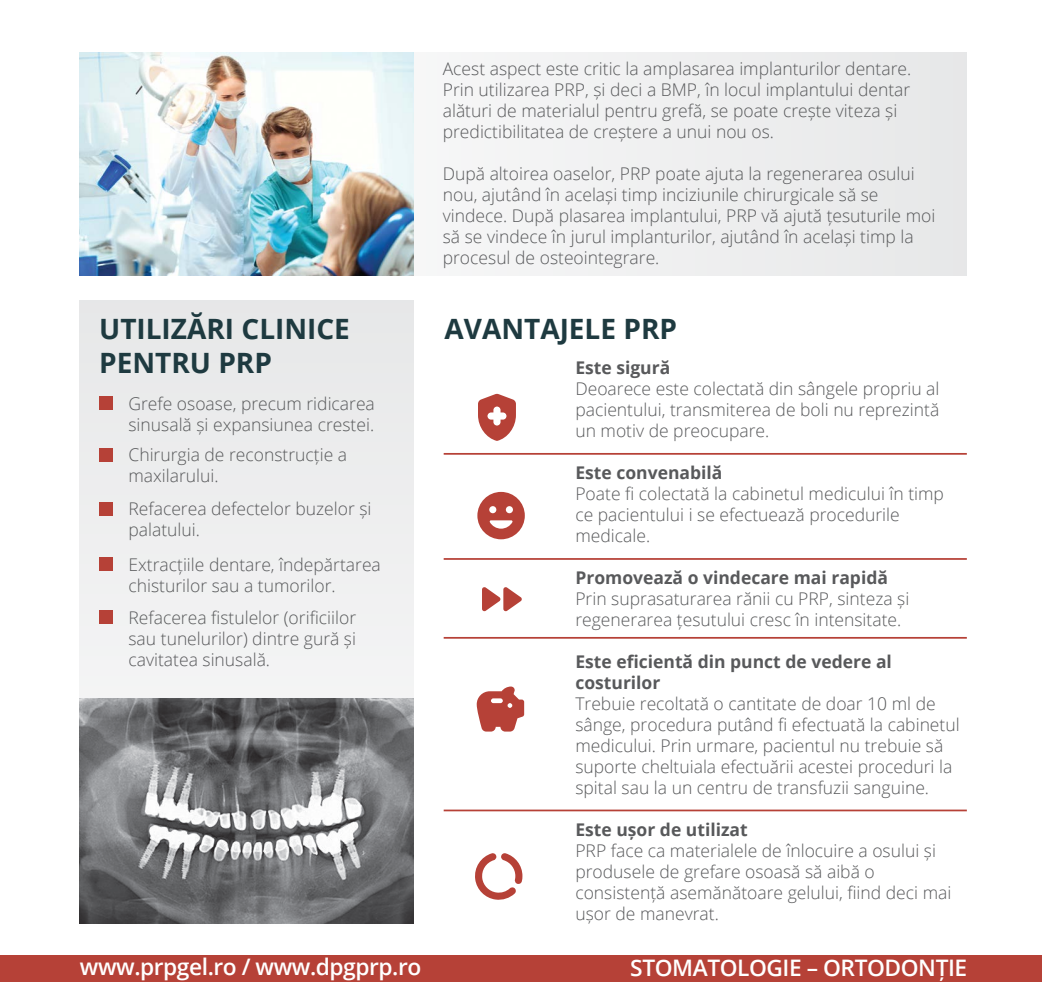
<style>
.page{position:relative;width:1042px;height:1008px;background:#fff}
.page>*{position:absolute;margin:0;border:0;box-sizing:border-box;transform-origin:0 0}
.t1{font:700 28px/33.6px "Open Sans";color:#1e3a40}
.t2{font:600 22.75px "Open Sans";letter-spacing:-.02em;color:#fff}
.t3{font:300 17.5px/21px "Open Sans";color:#58595b}
.t4{font:700 17.5px/21px "Open Sans";color:#58595b}
</style>
<div class="page">
<div style="left:80px;top:300px;width:334px;height:634px;background:#edeeee"></div>
<div style="left:228px;top:53px;width:739px;height:222px;background:#efeff0"></div>
<div style="left:0;top:955px;width:1042px;height:26px;background:#b64137"></div>
<hr style="left:444px;top:453px;width:523px;height:2px;background:#b64137">
<hr style="left:444px;top:558px;width:523px;height:2px;background:#b64137">
<hr style="left:444px;top:637px;width:523px;height:2px;background:#b64137">
<hr style="left:444px;top:810px;width:523px;height:1px;background:#b64137">
<div style="left:99px;top:396px;width:14px;height:14px;background:#b64137"></div>
<div style="left:99px;top:557px;width:14px;height:14px;background:#b64137"></div>
<div style="left:99px;top:448px;width:14px;height:13px;background:#b64137"></div>
<div style="left:99px;top:502px;width:14px;height:13px;background:#b64137"></div>
<div style="left:99px;top:611px;width:14px;height:13px;background:#b64137"></div>
<svg style="left:478px;top:394px;width:38px;height:47px"></svg>
<svg style="left:482px;top:587px;width:40px;height:25px"></svg>
<svg style="left:477px;top:687px;width:47px;height:45px"></svg>
<svg style="left:475px;top:853px;width:47px;height:47px"></svg>
<svg style="left:477px;top:492px;width:48px;height:47px"></svg>
<img style="left:80px;top:53px;width:334px;height:222px">
<img style="left:80px;top:698px;width:334px;height:226px">
<p class="t3" style="left:443px;top:58px;width:470px">Acest aspect este critic la amplasarea implanturilor dentare.<br>Prin utilizarea PRP, și deci a BMP, în locul implantului dentar alături de materialul pentru grefă, se poate crește viteza și predictibilitatea de creștere a unui nou os.</p>
<p class="t3" style="left:443px;top:163px;width:494px">După altoirea oaselor, PRP poate ajuta la regenerarea osului nou, ajutând în același timp inciziunile chirurgicale să se vindece. După plasarea implantului, PRP vă ajută țesuturile moi să se vindece în jurul implanturilor, ajutând în același timp la procesul de osteointegrare.</p>
<h1 class="t1" style="left:99px;top:312px;width:252px">UTILIZĂRI CLINICE<br>PENTRU PRP</h1>
<h1 class="t1" style="left:444px;top:312px;width:234px">AVANTAJELE PRP</h1>
<p class="t3" style="left:128px;top:392px;width:248px">Grefe osoase, precum ridicarea sinusală și expansiunea crestei.</p>
<p class="t4" style="left:575px;top:357px;width:96px">Este sigură</p>
<p class="t3" style="left:575px;top:378px;width:366px;text-align:justify">Deoarece este colectată din sângele propriu al pacientului, transmiterea de boli nu reprezintă un motiv de preocupare.</p>
<p class="t4" style="left:575px;top:462px;width:148px">Este convenabilă</p>
<p class="t3" style="left:575px;top:483px;width:370px">Poate fi colectată la cabinetul medicului în timp ce pacientului i se efectuează procedurile medicale.</p>
<p class="t4" style="left:575px;top:567px;width:314px">Promovează o vindecare mai rapidă</p>
<p class="t3" style="left:575px;top:588px;width:335px">Prin suprasaturarea rănii cu PRP, sinteza și regenerarea țesutului cresc în intensitate.</p>
<p class="t4" style="left:575px;top:651px;width:318px">Este eficientă din punct de vedere al costurilor</p>
<p class="t3" style="left:575px;top:693px;width:386px">Trebuie recoltată o cantitate de doar 10 ml de sânge, procedura putând fi efectuată la cabinetul medicului. Prin urmare, pacientul nu trebuie să suporte cheltuiala efectuării acestei proceduri la spital sau la un centru de transfuzii sanguine.</p>
<p class="t4" style="left:575px;top:819px;width:174px">Este ușor de utilizat</p>
<p class="t3" style="left:575px;top:840px;width:377px">PRP face ca materialele de înlocuire a osului și produsele de grefare osoasă să aibă o consistență asemănătoare gelului, fiind deci mai ușor de manevrat.</p>
<p class="t3" style="left:128px;top:444px;width:220px">Chirurgia de reconstrucție a maxilarului.</p>
<p class="t3" style="left:128px;top:498px;width:245px">Refacerea defectelor buzelor și palatului.</p>
<p class="t3" style="left:128px;top:553px;width:254px">Extracțiile dentare, îndepărtarea chisturilor sau a tumorilor.</p>
<p class="t3" style="left:128px;top:607px;width:229px;text-align:justify">Refacerea fistulelor (orificiilor sau tunelurilor) dintre gură și cavitatea sinusală.</p>
<h2 class="t2" style="left:80px;top:951px;width:343px">www.prpgel.ro / www.dpgprp.ro</h2>
<h2 class="t2" style="left:630px;top:952px;width:338px">STOMATOLOGIE – ORTODONȚIE</h2>
</div>
